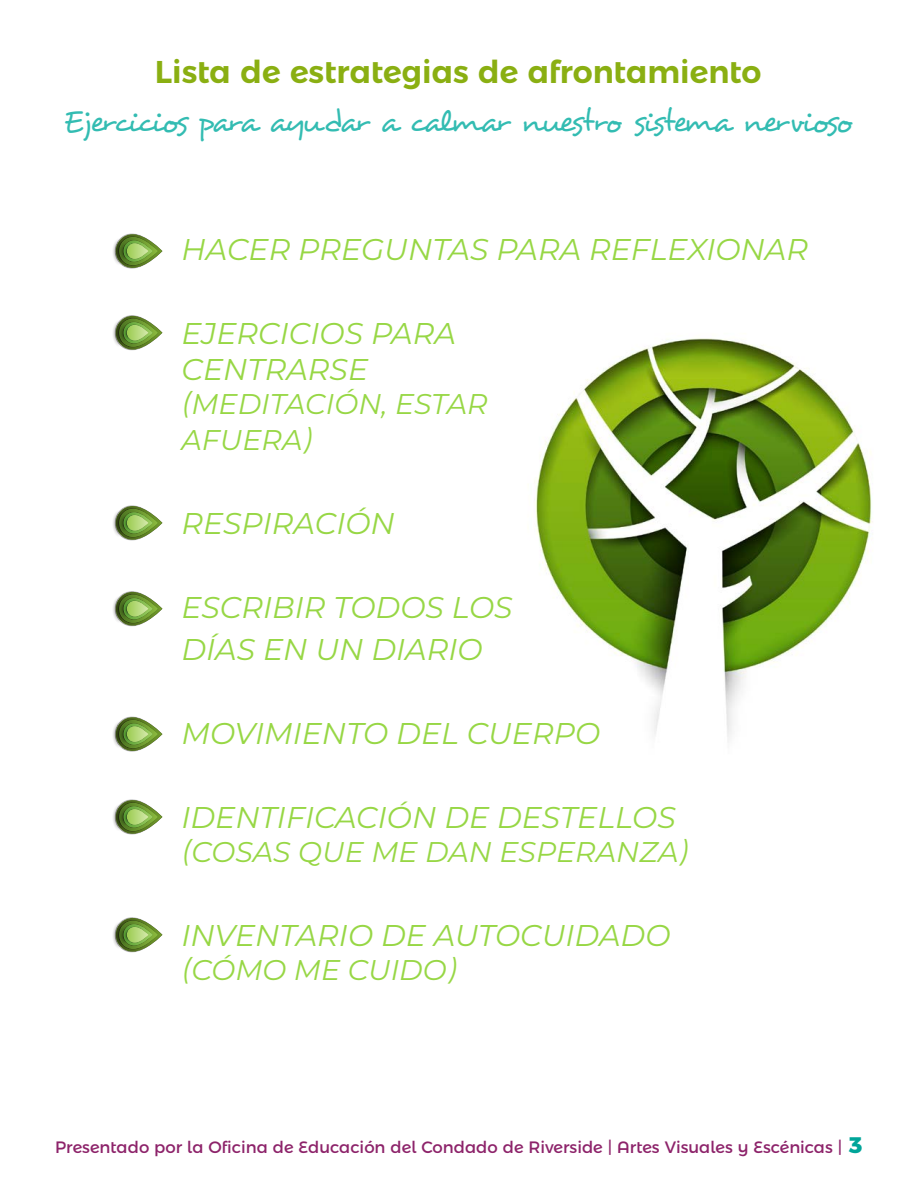
<style>
.page{position:relative;width:918px;height:1188px;background:#fff}
.page>*{position:absolute;margin:0;border:0;box-sizing:border-box;transform-origin:0 0}
.t1{font:31.5px "Desyrel";letter-spacing:-.09em;color:#33bcb2}
.t2{font:600 31.5px "Montserrat Alternates";color:#8aaf12}
.t3{font:italic 30px/36px "Montserrat";color:#97d745}
.t4{font:italic 28.5px/36px "Montserrat";color:#97d745}
.t5{font:16.5px "Montserrat Alternates";color:#8d236a}
.s1{font-weight:800;font-size:22.5px;color:#00a599}
</style>
<div class="page">
<img style="left:535px;top:338px;width:337px;height:404px">
<svg style="left:113px;top:233px;width:49px;height:36px"></svg>
<svg style="left:127px;top:243px;width:22px;height:16px"></svg>
<svg style="left:113px;top:315px;width:49px;height:36px"></svg>
<svg style="left:127px;top:325px;width:22px;height:16px"></svg>
<svg style="left:113px;top:505px;width:49px;height:36px"></svg>
<svg style="left:127px;top:515px;width:22px;height:16px"></svg>
<svg style="left:113px;top:591px;width:49px;height:36px"></svg>
<svg style="left:127px;top:601px;width:22px;height:16px"></svg>
<svg style="left:113px;top:716px;width:49px;height:36px"></svg>
<svg style="left:127px;top:726px;width:22px;height:16px"></svg>
<svg style="left:113px;top:799px;width:49px;height:36px"></svg>
<svg style="left:127px;top:809px;width:22px;height:16px"></svg>
<svg style="left:113px;top:917px;width:49px;height:36px"></svg>
<svg style="left:127px;top:927px;width:22px;height:16px"></svg>
<h2 class="t2" style="left:155px;top:46px;width:608px">Lista de estrategias de afrontamiento</h2>
<p class="t1" style="left:63px;top:103px;width:792px">Ejercicios para ayudar a calmar nuestro sistema nervioso</p>
<p class="t3" style="left:181px;top:230px;width:628px">HACER PREGUNTAS PARA REFLEXIONAR</p>
<p class="t3" style="left:181px;top:314px;width:276px">EJERCICIOS PARA<br>CENTRARSE</p>
<p class="t4" style="left:181px;top:385px;width:308px">(MEDITACIÓN, ESTAR<br>AFUERA)</p>
<p class="t3" style="left:181px;top:504px;width:215px">RESPIRACIÓN</p>
<p class="t3" style="left:181px;top:585px;width:333px;line-height:42px">ESCRIBIR TODOS LOS<br>DÍAS EN UN DIARIO</p>
<p class="t3" style="left:181px;top:714px;width:420px">MOVIMIENTO DEL CUERPO</p>
<p class="t3" style="left:181px;top:798px;width:496px">IDENTIFICACIÓN DE DESTELLOS</p>
<p class="t4" style="left:181px;top:833px;width:508px">(COSAS QUE ME DAN ESPERANZA)</p>
<p class="t3" style="left:181px;top:917px;width:491px">INVENTARIO DE AUTOCUIDADO</p>
<p class="t4" style="left:181px;top:951px;width:277px">(CÓMO ME CUIDO)</p>
<p class="t5" style="left:55px;top:1134px;width:809px">Presentado por la Oficina de Educación del Condado de Riverside | Artes Visuales y Escénicas | <span class="s1">3</span></p>
</div>
